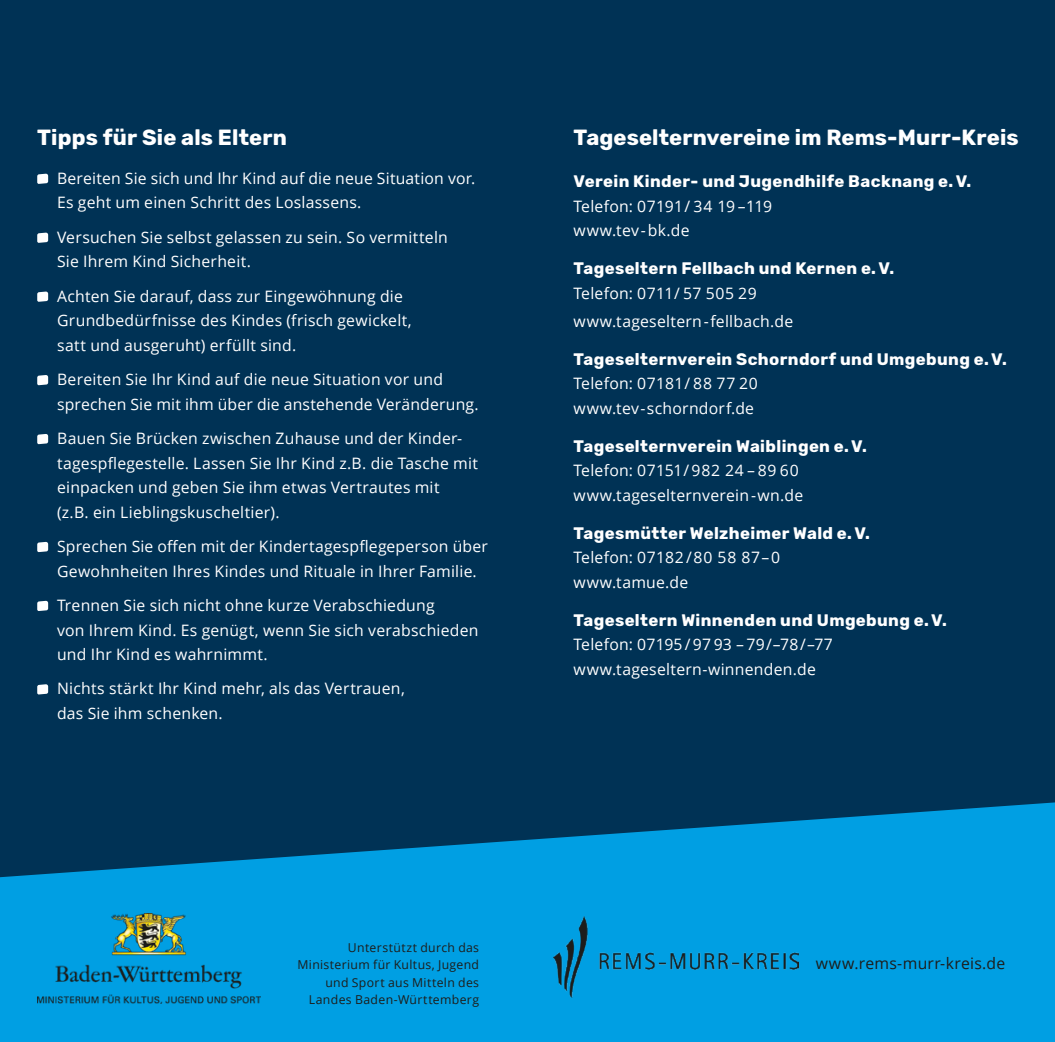
<style>
.page{position:relative;width:1055px;height:1042px;background:#fff}
.page>*{position:absolute;margin:0;border:0;box-sizing:border-box;transform-origin:0 0}
.t1{font:700 21.88px "Rubik";letter-spacing:.005em;color:#fff}
.t2{font:700 16.62px "Rubik";letter-spacing:.025em;color:#fff}
.t3{font:15.75px/24.5px "Open Sans";letter-spacing:.015em;color:#fff}
.t4{font:15.75px "Open Sans";letter-spacing:.015em;color:#1d1d1b}
.t5{font:12.25px/17.5px "Open Sans";letter-spacing:.025em;color:#1d1d1b;text-align:right}
</style>
<div class="page">
<div style="left:0;top:0;width:1054px;height:1042px;background:#003255"></div>
<svg style="left:0;top:802px;width:1054px;height:240px;fill:#009fe3"></svg>
<svg style="left:37px;top:174px;width:11px;height:10px"></svg>
<svg style="left:37px;top:232px;width:11px;height:11px"></svg>
<svg style="left:37px;top:291px;width:11px;height:11px"></svg>
<svg style="left:37px;top:375px;width:11px;height:10px"></svg>
<svg style="left:37px;top:434px;width:11px;height:10px"></svg>
<svg style="left:37px;top:542px;width:11px;height:10px"></svg>
<svg style="left:37px;top:601px;width:11px;height:10px"></svg>
<svg style="left:37px;top:684px;width:11px;height:10px"></svg>
<img style="left:37px;top:914px;width:223px;height:89px">
<img style="left:553px;top:916px;width:245px;height:82px">
<h1 class="t1" style="left:37px;top:124px;width:251px">Tipps für Sie als Eltern</h1>
<p class="t3" style="left:57px;top:165px;width:419px">Bereiten Sie sich und Ihr Kind auf die neue Situation vor.<br>Es geht um einen Schritt des Loslassens.</p>
<p class="t3" style="left:57px;top:224px;width:392px">Versuchen Sie selbst gelassen zu sein. So vermitteln<br>Sie Ihrem Kind Sicherheit.</p>
<p class="t3" style="left:57px;top:283px;width:356px">Achten Sie darauf, dass zur Eingewöhnung die<br>Grundbedürfnisse des Kindes (frisch gewickelt, satt und ausgeruht) erfüllt sind.</p>
<p class="t3" style="left:57px;top:367px;width:423px">Bereiten Sie Ihr Kind auf die neue Situation vor und sprechen Sie mit ihm über die anstehende Veränderung.</p>
<p class="t3" style="left:57px;top:426px;width:422px">Bauen Sie Brücken zwischen Zuhause und der Kinder&shy;tagespflegestelle. Lassen Sie Ihr Kind z.B. die Tasche mit einpacken und geben Sie ihm etwas Vertrautes mit<br>(z.B. ein Lieblingskuscheltier).</p>
<p class="t3" style="left:57px;top:534px;width:432px">Sprechen Sie offen mit der Kindertagespflegeperson über<br>Gewohnheiten Ihres Kindes und Rituale in Ihrer Familie.</p>
<p class="t3" style="left:57px;top:593px;width:423px">Trennen Sie sich nicht ohne kurze Verabschiedung<br>von Ihrem Kind. Es genügt, wenn Sie sich verabschieden und Ihr Kind es wahrnimmt.</p>
<p class="t3" style="left:57px;top:676px;width:349px">Nichts stärkt Ihr Kind mehr, als das Vertrauen, das Sie ihm schenken.</p>
<h1 class="t1" style="left:573px;top:124px;width:447px">Tageselternvereine im Rems-Murr-Kreis</h1>
<p class="t2" style="left:573px;top:172px;width:399px">Verein Kinder- und Jugendhilfe Backnang e. V.</p>
<p class="t3" style="left:573px;top:193px;width:200px">Telefon: 07191/ 34 19 –119 www.tev- bk.de</p>
<p class="t2" style="left:573px;top:259px;width:322px">Tageseltern Fellbach und Kernen e. V.</p>
<p class="t3" style="left:573px;top:279px;width:221px;line-height:28px">Telefon: 0711/ 57 505 29 www.tageseltern-fellbach.de</p>
<p class="t2" style="left:573px;top:349px;width:435px">Tageselternverein Schorndorf und Umgebung e. V.</p>
<p class="t3" style="left:573px;top:371px;width:186px">Telefon: 07181/ 88 77 20 www.tev-schorndorf.de</p>
<p class="t2" style="left:573px;top:436px;width:295px">Tageselternverein Waiblingen e. V.</p>
<p class="t3" style="left:573px;top:458px;width:231px">Telefon: 07151/ 982 24 – 89 60 www.tageselternverein -wn.de</p>
<p class="t2" style="left:573px;top:523px;width:298px">Tagesmütter Welzheimer Wald e. V.</p>
<p class="t3" style="left:573px;top:545px;width:208px">Telefon: 07182 /80 58 87–0 www.tamue.de</p>
<p class="t2" style="left:573px;top:610px;width:375px">Tageseltern Winnenden und Umgebung e. V.</p>
<p class="t3" style="left:573px;top:632px;width:261px">Telefon: 07195 / 97 93 – 79/–78/–77 www.tageseltern-winnenden.de</p>
<p class="t5" style="left:297px;top:938px;width:183px">Unterstützt durch das<br>Ministerium für Kultus, Jugend und Sport aus Mitteln des<br>Landes Baden-Württemberg</p>
<p class="t4" style="left:815px;top:952px;width:191px">www.rems-murr-kreis.de</p>
</div>
